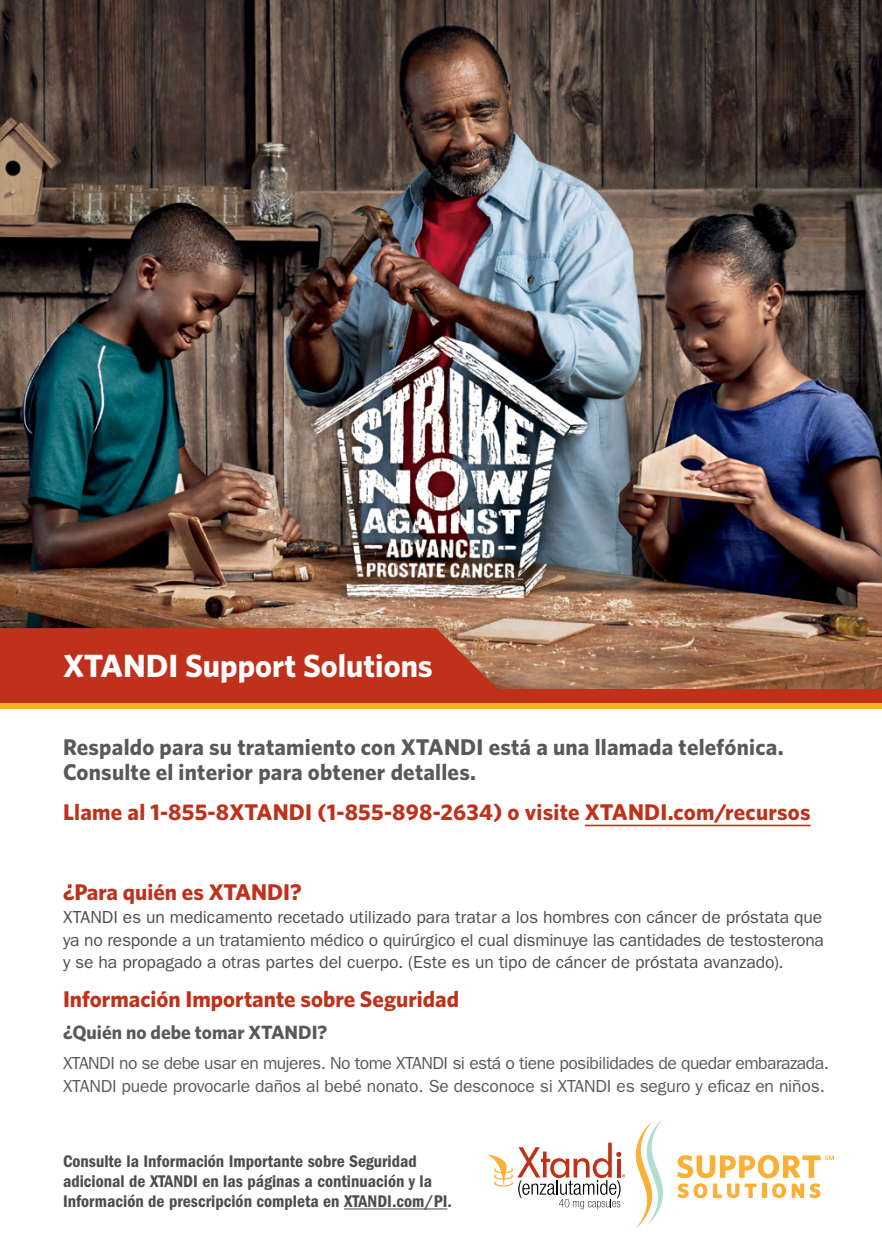
<style>
.page{position:relative;width:882px;height:1260px;background:#fff}
.page>*{position:absolute;margin:0;border:0;box-sizing:border-box;transform-origin:0 0}
.t1{font:700 32.2px "Whitney";color:#fff}
.XTANDI_CALLOUT_BODY{font:700 22.75px "Whitney";color:#bf311a}
.t2{font:700 22.75px/24.5px "Whitney";letter-spacing:.01em;color:#58595b}
.XTANDI_Subhead_RED{font:700 19.25px "Whitney";color:#58595b}
.XTANDI_CALLOUT_BODY-2{font:17.5px/22.8px "ITC Franklin Gothic Std";letter-spacing:-.005em;color:#4d4d4f;text-align:justify}
.XTANDI_Body_Copy{font:17.5px/22.8px "ITC Franklin Gothic Std";letter-spacing:-.03em;color:#58595b}
.XTANDI_Body_Copy-2{font:17.5px/20.1px "ITC Franklin Gothic Std Dm Cd";color:#4d4d4f}
</style>
<div class="page">
<img style="left:0;top:0;width:882px;height:628px">
<svg style="left:0;top:628px;width:882px;height:75px;background:#b54c32"></svg>
<div style="left:0;top:703px;width:882px;height:6px;background:#fbaf34"></div>
<hr style="left:585px;top:825px;width:226px;height:1px;background:#bf311a">
<hr style="left:344px;top:1209px;width:103px;height:1px;background:#4d4d4f">
<svg style="left:486px;top:1119px;width:348px;height:109px"></svg>
<p class="t1" style="left:63px;top:646px;width:371px">XTANDI Support Solutions</p>
<p class="t2" style="left:63px;top:735px;width:722px">Respaldo para su tratamiento con XTANDI está a una llamada telefónica.<br>Consulte el interior para obtener detalles.</p>
<p class="XTANDI_CALLOUT_BODY" style="left:63px;top:799px;width:749px">Llame al 1-855-8XTANDI (1-855-898-2634) o visite XTANDI.com/recursos</p>
<p class="XTANDI_CALLOUT_BODY" style="left:63px;top:878px;width:240px">¿Para quién es XTANDI?</p>
<p class="XTANDI_CALLOUT_BODY-2" style="left:63px;top:906px;width:763px">XTANDI es un medicamento recetado utilizado para tratar a los hombres con cáncer de próstata que ya no responde a un tratamiento médico o quirúrgico el cual disminuye las cantidades de testosterona y se ha propagado a otras partes del cuerpo. (Este es un tipo de cáncer de próstata avanzado).</p>
<p class="XTANDI_CALLOUT_BODY" style="left:63px;top:985px;width:398px">Información Importante sobre Seguridad</p>
<p class="XTANDI_Subhead_RED" style="left:63px;top:1021px;width:266px">¿Quién no debe tomar XTANDI?</p>
<p class="XTANDI_Body_Copy" style="left:63px;top:1052px;width:767px">XTANDI no se debe usar en mujeres. No tome XTANDI si está o tiene posibilidades de quedar embarazada.<br>XTANDI puede provocarle daños al bebé nonato. Se desconoce si XTANDI es seguro y eficaz en niños.</p>
<p class="XTANDI_Body_Copy-2" style="left:63px;top:1151px;width:390px">Consulte la Información Importante sobre Seguridad adicional de XTANDI en las páginas a continuación y la<br>Información de prescripción completa en XTANDI.com/PI.</p>
</div>
